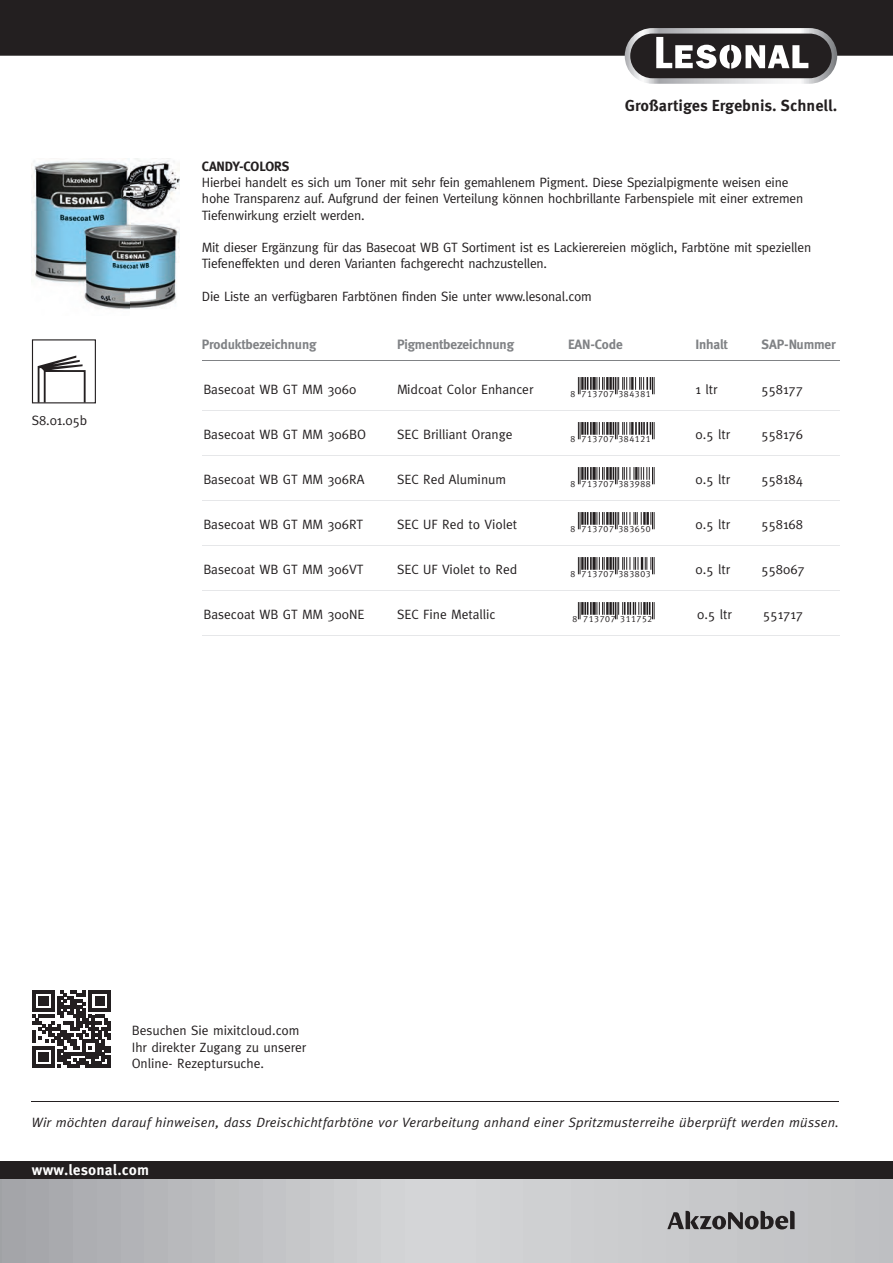
<style>
.page{position:relative;width:893px;height:1263px;background:#fff}
.page>*{position:absolute;margin:0;border:0;box-sizing:border-box;transform-origin:0 0}
.t1{font:700 15.9px "Meta Pro";color:#231f20}
.t2{font:700 15px "Meta Pro";letter-spacing:.01em;color:#fff}
.t3{font:13.5px/16.2px "Meta";letter-spacing:-.015em;color:#231f20}
.t4{font:italic 13.5px "Meta";letter-spacing:.015em;color:#231f20}
.t5{font:700 13.5px "Meta";letter-spacing:-.01em;color:#808285}
.t6{font:700 13.5px "Meta";letter-spacing:-.01em;color:#231f20}
.t7{font:9px "Meta Plus Caps";letter-spacing:.07em;color:#231f20}
</style>
<div class="page">
<div style="left:0;top:0;width:893px;height:56px;background:#231f20"></div>
<svg style="left:625px;top:28px;width:212px;height:56px"></svg>
<svg style="left:0;top:1178px;width:893px;height:85px;background:#c0c1c4"></svg>
<svg style="left:667px;top:1211px;width:128px;height:18px;background:#797879"></svg>
<div style="left:0;top:1161px;width:893px;height:17px;background:#231f20"></div>
<img style="left:32px;top:159px;width:148px;height:151px">
<div style="left:44px;top:370px;width:42px;height:33px;border:2px solid #231f20"></div>
<svg style="left:38px;top:355px;width:45px;height:46px"></svg>
<div style="left:32px;top:339px;width:64px;height:64px;border:1px solid #231f20"></div>
<hr style="left:202px;top:360px;width:638px;height:1px;background:#808285">
<hr style="left:202px;top:411px;width:638px;height:1px;background:#e6e7e9">
<hr style="left:202px;top:456px;width:638px;height:1px;background:#e6e7e9">
<hr style="left:202px;top:501px;width:638px;height:1px;background:#e6e7e9">
<hr style="left:202px;top:546px;width:638px;height:1px;background:#e6e7e9">
<hr style="left:202px;top:591px;width:638px;height:1px;background:#e6e7e9">
<hr style="left:202px;top:636px;width:638px;height:1px;background:#e6e7e9">
<svg style="left:578px;top:377px;width:77px;height:17px"></svg>
<svg style="left:578px;top:422px;width:77px;height:17px"></svg>
<svg style="left:578px;top:467px;width:77px;height:17px"></svg>
<svg style="left:578px;top:512px;width:77px;height:17px"></svg>
<svg style="left:578px;top:557px;width:77px;height:17px"></svg>
<svg style="left:578px;top:602px;width:77px;height:17px"></svg>
<svg style="left:33px;top:990px;width:78px;height:78px"></svg>
<hr style="left:31px;top:1101px;width:807px;height:1px;background:#231f20">
<p class="t3" style="left:32px;top:412px;width:57px">S8.01.05b</p>
<p class="t1" style="left:625px;top:93px;width:214px">Großartiges Ergebnis. Schnell.</p>
<p class="t6" style="left:202px;top:159px;width:89px">CANDY-COLORS</p>
<p class="t3" style="left:202px;top:174px;width:603px">Hierbei handelt es sich um Toner mit sehr fein gemahlenem Pigment. Diese Spezialpigmente weisen eine hohe Transparenz auf. Aufgrund der feinen Verteilung können hochbrillante Farbenspiele mit einer extremen<br>Tiefenwirkung erzielt werden.</p>
<p class="t3" style="left:202px;top:239px;width:611px">Mit dieser Ergänzung für das Basecoat WB GT Sortiment ist es Lackierereien möglich, Farbtöne mit speziellen<br>Tiefeneffekten und deren Varianten fachgerecht nachzustellen.</p>
<p class="t3" style="left:202px;top:288px;width:391px">Die Liste an verfügbaren Farbtönen finden Sie unter www.lesonal.com</p>
<p class="t5" style="left:202px;top:337px;width:116px">Produktbezeichnung</p>
<p class="t5" style="left:397px;top:337px;width:119px">Pigmentbezeichnung</p>
<p class="t5" style="left:568px;top:337px;width:56px">EAN-Code</p>
<p class="t5" style="left:695px;top:337px;width:34px">Inhalt</p>
<p class="t5" style="left:761px;top:337px;width:76px">SAP-Nummer</p>
<p class="t3" style="left:203px;top:381px;width:154px">Basecoat WB GT MM 3060</p>
<p class="t3" style="left:397px;top:381px;width:138px">Midcoat Color Enhancer</p>
<p class="t7" style="left:571px;top:389px;width:82px">8 713707 384381</p>
<p class="t3" style="left:695px;top:381px;width:23px">1 ltr</p>
<p class="t3" style="left:761px;top:381px;width:43px">558177</p>
<p class="t3" style="left:203px;top:426px;width:164px">Basecoat WB GT MM 306BO</p>
<p class="t3" style="left:397px;top:426px;width:117px">SEC Brilliant Orange</p>
<p class="t7" style="left:571px;top:434px;width:82px">8 713707 384121</p>
<p class="t3" style="left:695px;top:426px;width:36px">0.5 ltr</p>
<p class="t3" style="left:761px;top:426px;width:43px">558176</p>
<p class="t3" style="left:203px;top:471px;width:162px">Basecoat WB GT MM 306RA</p>
<p class="t3" style="left:397px;top:471px;width:111px">SEC Red Aluminum</p>
<p class="t7" style="left:571px;top:479px;width:82px">8 713707 383988</p>
<p class="t3" style="left:695px;top:471px;width:36px">0.5 ltr</p>
<p class="t3" style="left:761px;top:471px;width:43px">558184</p>
<p class="t3" style="left:203px;top:516px;width:161px">Basecoat WB GT MM 306RT</p>
<p class="t3" style="left:397px;top:516px;width:122px">SEC UF Red to Violet</p>
<p class="t7" style="left:571px;top:524px;width:82px">8 713707 383650</p>
<p class="t3" style="left:695px;top:516px;width:36px">0.5 ltr</p>
<p class="t3" style="left:761px;top:516px;width:43px">558168</p>
<p class="t3" style="left:203px;top:561px;width:162px">Basecoat WB GT MM 306VT</p>
<p class="t3" style="left:397px;top:561px;width:122px">SEC UF Violet to Red</p>
<p class="t7" style="left:571px;top:569px;width:82px">8 713707 383803</p>
<p class="t3" style="left:695px;top:561px;width:36px">0.5 ltr</p>
<p class="t3" style="left:761px;top:561px;width:45px">558067</p>
<p class="t3" style="left:203px;top:606px;width:162px">Basecoat WB GT MM 300NE</p>
<p class="t3" style="left:397px;top:606px;width:100px">SEC Fine Metallic</p>
<p class="t7" style="left:572px;top:614px;width:82px">8 713707 311752</p>
<p class="t3" style="left:697px;top:606px;width:36px">0.5 ltr</p>
<p class="t3" style="left:763px;top:606px;width:41px">551717</p>
<p class="t3" style="left:132px;top:1022px;width:176px">Besuchen Sie mixitcloud.com<br>Ihr direkter Zugang zu unserer<br>Online- Rezeptursuche.</p>
<p class="t4" style="left:31px;top:1115px;width:809px">Wir möchten darauf hinweisen, dass Dreischichtfarbtöne vor Verarbeitung anhand einer Spritzmusterreihe überprüft werden müssen.</p>
<p class="t2" style="left:32px;top:1157px;width:119px">www.lesonal.com</p>
</div>
